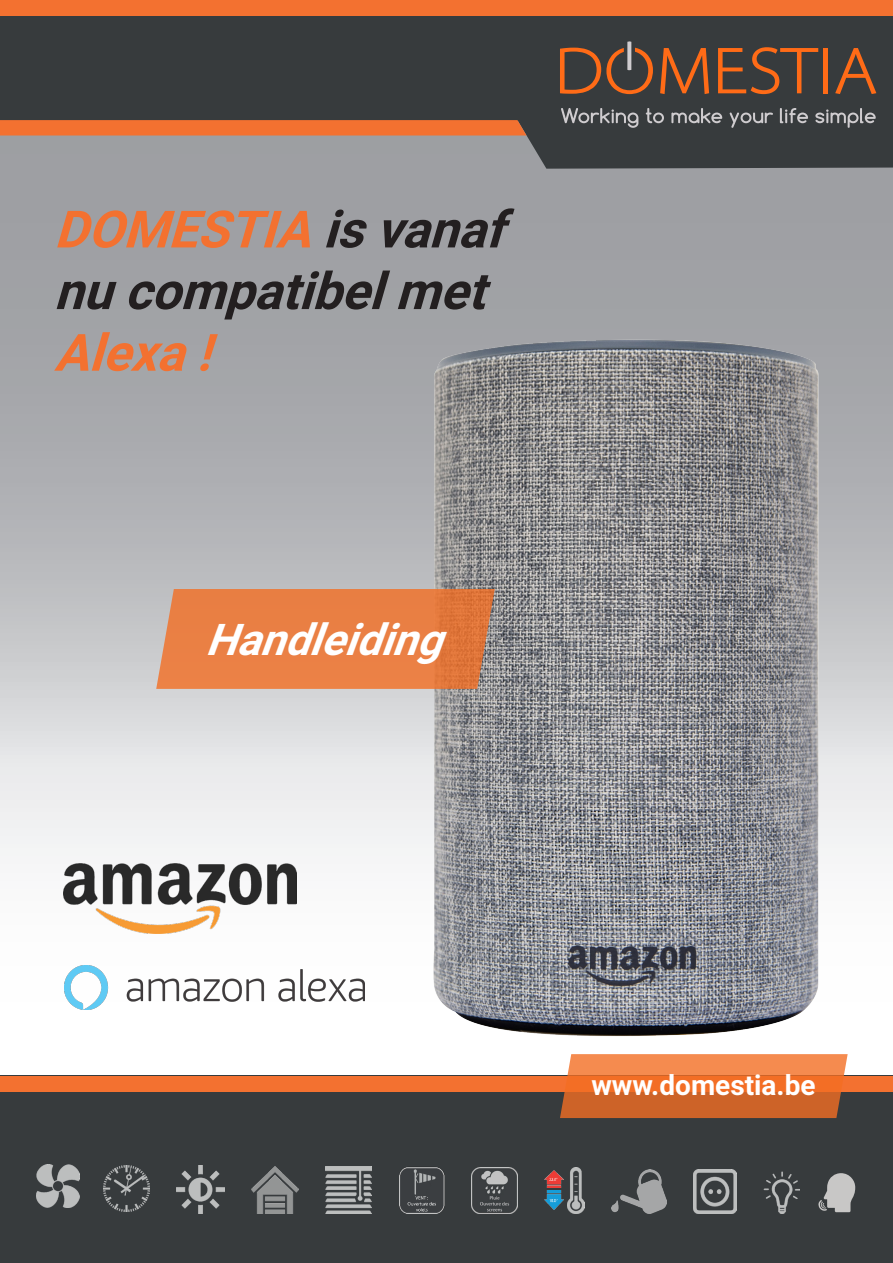
<style>
.page{position:relative;width:893px;height:1263px;background:#fff}
.page>*{position:absolute;margin:0;border:0;box-sizing:border-box;transform-origin:0 0}
.t1{font:italic 700 51.3px "Roboto";color:#f37130}
.t2{font:italic 700 51.3px "Roboto";color:#231f20}
.t3{font:italic 700 43.65px "Roboto";color:#fff}
.t4{font:700 27.9px "Roboto";color:#fff}
.s1{color:#231f20}
</style>
<div class="page">
<div style="left:0;top:65px;width:893px;height:1034px;background:#9fa0a4"></div>
<div style="left:526px;top:120px;width:367px;height:49px;background:#373b3d"></div>
<div style="left:0;top:15px;width:893px;height:105px;background:#373b3d"></div>
<div style="left:0;top:0;width:893px;height:15px;background:#f37130"></div>
<svg style="left:0;top:120px;width:526px;height:16px;background:#ed7133"></svg>
<div style="left:0;top:1076px;width:893px;height:187px;background:#373b3d"></div>
<img style="left:0;top:339px;width:893px;height:737px">
<img style="left:763px;top:1171px;width:36px;height:42px">
<img style="left:612px;top:1169px;width:54px;height:44px">
<img style="left:472px;top:1167px;width:45px;height:46px">
<img style="left:103px;top:1165px;width:47px;height:47px">
<img style="left:177px;top:1166px;width:47px;height:47px">
<img style="left:251px;top:1167px;width:47px;height:46px">
<img style="left:693px;top:1170px;width:44px;height:43px">
<img style="left:325px;top:1166px;width:47px;height:47px">
<img style="left:36px;top:1164px;width:43px;height:43px">
<img style="left:399px;top:1167px;width:45px;height:46px">
<img style="left:567px;top:1167px;width:18px;height:46px">
<img style="left:544px;top:1170px;width:19px;height:18px">
<img style="left:544px;top:1190px;width:19px;height:19px">
<div style="left:0;top:1076px;width:893px;height:16px;background:#f37130"></div>
<svg style="left:156px;top:589px;width:339px;height:100px;background:#e48048"></svg>
<svg style="left:560px;top:1054px;width:288px;height:64px"></svg>
<img style="left:64px;top:863px;width:232px;height:70px">
<img style="left:65px;top:965px;width:300px;height:44px">
<svg style="left:660px;top:48px;width:49px;height:46px"></svg>
<svg style="left:718px;top:47px;width:100px;height:47px"></svg>
<hr style="left:823px;top:48px;width:4px;height:45px;background:#ff6b17">
<svg style="left:835px;top:48px;width:41px;height:46px"></svg>
<svg style="left:560px;top:41px;width:93px;height:53px"></svg>
<svg style="left:561px;top:108px;width:77px;height:20px"></svg>
<svg style="left:646px;top:108px;width:18px;height:15px"></svg>
<svg style="left:671px;top:108px;width:51px;height:15px"></svg>
<svg style="left:730px;top:113px;width:43px;height:15px"></svg>
<svg style="left:780px;top:108px;width:28px;height:15px"></svg>
<svg style="left:815px;top:108px;width:61px;height:20px"></svg>
<svg style="left:818px;top:1173px;width:37px;height:39px"></svg>
<p class="t1" style="left:54px;top:193px;width:470px">DOMESTIA<span class="s1">isvanaf</span></p>
<p class="t2" style="left:54px;top:255px;width:452px">nucompatibelmet</p>
<p class="t1" style="left:54px;top:316px;width:177px">Alexa!</p>
<p class="t3" style="left:205px;top:609px;width:258px">Handleiding</p>
<p class="t4" style="left:591px;top:1065px;width:226px">www.domestia.be</p>
</div>
